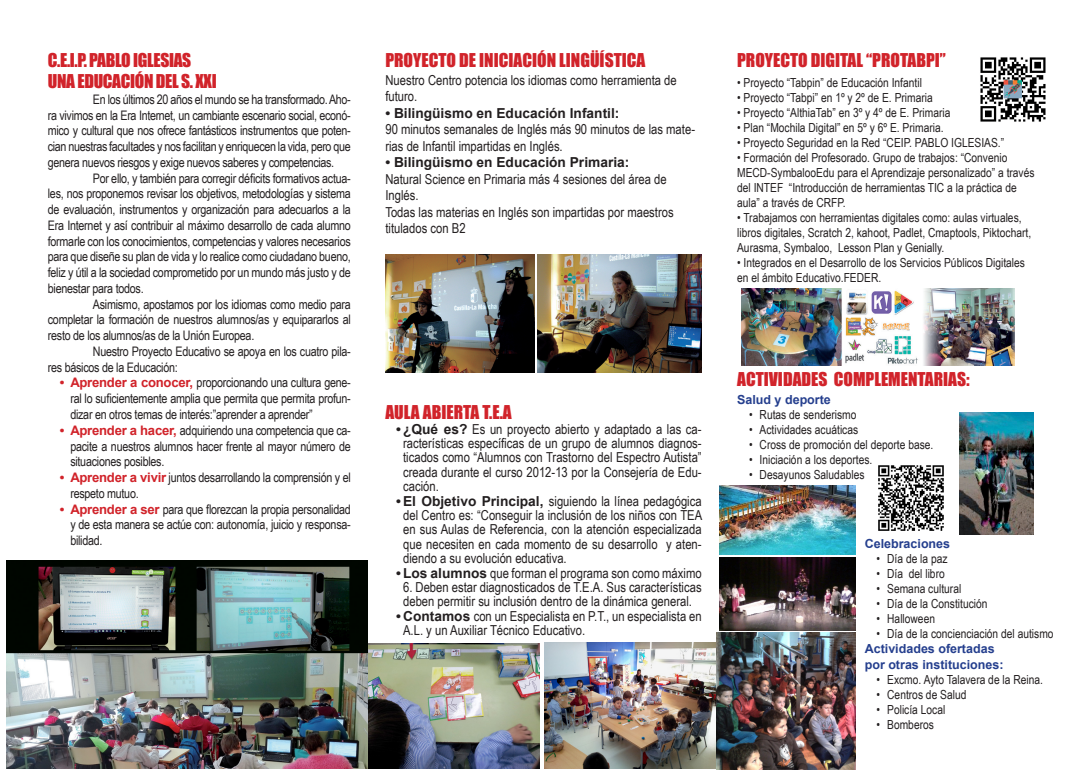
<style>
.page{position:relative;width:1088px;height:780px;background:#fff}
.page>*{position:absolute;margin:0;border:0;box-sizing:border-box;transform-origin:0 0}
.t1{font:17.5px "Impact";color:#d1232a}
.t2{font:17.5px "Impact";letter-spacing:-.02em;color:#d1232a}
.t3{font:13.75px/14.4px "Arial Narrow";color:#231f20}
.t4{font:700 13.75px "Arial";color:#231f20}
.t5{font:13.12px/15.8px "Arial Narrow";letter-spacing:-.02em;color:#231f20;text-align:justify}
.t6{font:12.5px/15px "Arial Narrow";color:#231f20}
.t7{font:700 12.5px "Arial";color:#253f8e}
.s1{font-family:"Arial";font-weight:700;color:#d1232a}
.s2{font-family:"Arial";font-weight:700}
</style>
<div class="page">
<img style="left:6px;top:560px;width:362px;height:208px">
<img style="left:545px;top:642px;width:172px;height:126px">
<img style="left:369px;top:643px;width:170px;height:125px">
<img style="left:717px;top:632px;width:139px;height:137px">
<img style="left:878px;top:465px;width:66px;height:66px">
<img style="left:719px;top:557px;width:137px;height:73px">
<img style="left:719px;top:485px;width:137px;height:69px">
<img style="left:385px;top:254px;width:150px;height:118px">
<img style="left:537px;top:254px;width:165px;height:118px">
<img style="left:741px;top:289px;width:273px;height:76px">
<img style="left:980px;top:57px;width:66px;height:65px">
<img style="left:959px;top:412px;width:74px;height:122px">
<p class="t2" style="left:48px;top:47px;width:145px">C.E.I.P. PABLO IGLESIAS</p>
<p class="t2" style="left:48px;top:68px;width:170px">UNA EDUCACIÓN DEL S. XXI</p>
<p class="t5" style="left:48px;top:91px;width:304px;text-indent:45px">En los últimos 20 años el mundo se ha transformado. Aho&shy;ra vivimos en la Era Internet, un cambiante escenario social, econó&shy;mico y cultural que nos ofrece fantásticos instrumentos que poten&shy;cian nuestras facultades y nos facilitan y enriquecen la vida, pero que genera nuevos riesgos y exige nuevos saberes y competencias.</p>
<p class="t5" style="left:48px;top:169px;width:304px;text-indent:45px">Por ello, y también para corregir déficits formativos actua&shy;les, nos proponemos revisar los objetivos, metodologías y sistema de evaluación, instrumentos y organización para adecuarlos a la Era Internet y así contribuir al máximo desarrollo de cada alumno formarle con los conocimientos, competencias y valores necesarios para que diseñe su plan de vida y lo realice como ciudadano bueno, feliz y útil a la sociedad comprometido por un mundo más justo y de bienestar para todos.</p>
<p class="t5" style="left:48px;top:295px;width:304px;text-indent:45px">Asimismo, apostamos por los idiomas como medio para completar la formación de nuestros alumnos/as y equipararlos al resto de los alumnos/as de la Unión Europea.</p>
<p class="t5" style="left:48px;top:343px;width:304px;text-indent:45px">Nuestro Proyecto Educativo se apoya en los cuatro pila&shy;res básicos de la Educación:</p>
<p class="t5" style="left:70px;top:374px;width:282px;text-indent:-11px"><span class="s1">• Aprender a conocer,</span> proporcionando una cultura gene&shy;ral lo suficientemente amplia que permita que permita profun&shy;dizar en otros temas de interés:”aprender a aprender”</p>
<p class="t5" style="left:70px;top:421px;width:282px;text-indent:-11px"><span class="s1">• Aprender a hacer,</span> adquiriendo una competencia que ca&shy;pacite a nuestros alumnos hacer frente al mayor número de situaciones posibles.</p>
<p class="t5" style="left:70px;top:469px;width:282px;text-indent:-11px"><span class="s1">• Aprender a vivir</span> juntos desarrollando la comprensión y el respeto mutuo.</p>
<p class="t5" style="left:70px;top:500px;width:282px;text-indent:-11px"><span class="s1">• Aprender a ser</span> para que florezcan la propia personalidad y de esta manera se actúe con: autonomía, juicio y responsa&shy;bilidad.</p>
<p class="t1" style="left:385px;top:47px;width:261px">PROYECTO DE INICIACIÓN LINGÜÍSTICA</p>
<p class="t1" style="left:737px;top:47px;width:210px">PROYECTO DIGITAL “PROTABPI”</p>
<p class="t3" style="left:385px;top:71px;width:293px;line-height:16.5px">Nuestro Centro potencia los idiomas como herramienta de futuro.</p>
<p class="t4" style="left:385px;top:104px;width:236px">• Bilingüismo en Educación Infantil:</p>
<p class="t3" style="left:385px;top:120px;width:311px;line-height:16.5px">90 minutos semanales de Inglés más 90 minutos de las mate&shy;rias de Infantil impartidas en Inglés.</p>
<p class="t4" style="left:385px;top:153px;width:245px">• Bilingüismo en Educación Primaria:</p>
<p class="t3" style="left:385px;top:170px;width:283px;line-height:16.5px">Natural Science en Primaria más 4 sesiones del área de<br>Inglés.</p>
<p class="t3" style="left:385px;top:203px;width:290px;line-height:16.5px">Todas las materias en Inglés son impartidas por maestros titulados con B2</p>
<p class="t6" style="left:737px;top:74px;width:186px">• Proyecto “Tabpin” de Educación Infantil</p>
<p class="t6" style="left:737px;top:89px;width:197px">• Proyecto “Tabpi” en 1º y 2º de E. Primaria</p>
<p class="t6" style="left:737px;top:104px;width:215px">• Proyecto “AlthiaTab” en 3º y 4º de E. Primaria</p>
<p class="t6" style="left:737px;top:119px;width:208px">• Plan “Mochila Digital” en 5º y 6º E. Primaria.</p>
<p class="t6" style="left:737px;top:134px;width:269px">• Proyecto Seguridad en la Red “CEIP. PABLO IGLESIAS.”</p>
<p class="t6" style="left:737px;top:149px;width:299px">• Formación del Profesorado. Grupo de trabajos: “Convenio MECD-SymbalooEdu para el Aprendizaje personalizado” a través del INTEF “Introducción de herramientas TIC a la práctica de aula” a través de CRFP.</p>
<p class="t6" style="left:737px;top:209px;width:295px">• Trabajamos con herramientas digitales como: aulas virtuales, libros digitales, Scratch 2, kahoot, Padlet, Cmaptools, Piktochart,<br>Aurasma, Symbaloo, Lesson Plan y Genially.</p>
<p class="t6" style="left:737px;top:254px;width:289px">• Integrados en el Desarrollo de los Servicios Públicos Digitales en el ámbito Educativo.FEDER.</p>
<p class="t1" style="left:385px;top:399px;width:128px">AULA ABIERTA T.E.A</p>
<p class="t3" style="left:403px;top:421px;width:300px;text-align:justify;text-indent:-7px"><span class="s2">• ¿Qué es?</span> Es un proyecto abierto y adaptado a las ca&shy;racterísticas específicas de un grupo de alumnos diagnos&shy;ticados como “Alumnos con Trastorno del Espectro Autista” creada durante el curso 2012-13 por la Consejería de Edu&shy;cación.</p>
<p class="t3" style="left:403px;top:493px;width:301px;text-align:justify;text-indent:-7px"><span class="s2">• El Objetivo Principal,</span> siguiendo la línea pedagógica del Centro es: “Conseguir la inclusión de los niños con TEA en sus Aulas de Referencia, con la atención especializada que necesiten en cada momento de su desarrollo y aten&shy;diendo a su evolución educativa.</p>
<p class="t3" style="left:396px;top:565px;width:307px"><span class="s2">• Los alumnos</span> que forman el programa son como máximo</p>
<p class="t3" style="left:403px;top:579px;width:300px">6. Deben estar diagnosticados de T.E.A. Sus características deben permitir su inclusión dentro de la dinámica general.</p>
<p class="t3" style="left:403px;top:608px;width:300px;text-indent:-7px"><span class="s2">• Contamos</span> con un Especialista en P.T., un especialista en<br>A.L. y un Auxiliar Técnico Educativo.</p>
<p class="t1" style="left:737px;top:366px;width:234px">ACTIVIDADES COMPLEMENTARIAS:</p>
<p class="t7" style="left:737px;top:391px;width:95px">Salud y deporte</p>
<p class="t6" style="left:749px;top:406px;width:109px">• Rutas de senderismo</p>
<p class="t6" style="left:749px;top:421px;width:111px">• Actividades acuáticas</p>
<p class="t6" style="left:749px;top:436px;width:186px">• Cross de promoción del deporte base.</p>
<p class="t6" style="left:749px;top:451px;width:125px">• Iniciación a los deportes.</p>
<p class="t6" style="left:749px;top:466px;width:117px">• Desayunos Saludables</p>
<p class="t7" style="left:865px;top:535px;width:87px">Celebraciones</p>
<p class="t6" style="left:876px;top:551px;width:73px">• Día de la paz</p>
<p class="t6" style="left:876px;top:566px;width:70px">• Día del libro</p>
<p class="t6" style="left:876px;top:581px;width:86px">• Semana cultural</p>
<p class="t6" style="left:876px;top:596px;width:112px">• Día de la Constitución</p>
<p class="t6" style="left:876px;top:611px;width:60px">• Halloween</p>
<p class="t6" style="left:876px;top:626px;width:178px">• Día de la concienciación del autismo</p>
<p class="t7" style="left:865px;top:640px;width:131px">Actividades ofertadas</p>
<p class="t7" style="left:865px;top:655px;width:140px">por otras instituciones:</p>
<p class="t6" style="left:876px;top:671px;width:168px">• Excmo. Ayto Talavera de la Reina.</p>
<p class="t6" style="left:876px;top:686px;width:91px">• Centros de Salud</p>
<p class="t6" style="left:876px;top:701px;width:70px">• Policía Local</p>
<p class="t6" style="left:876px;top:716px;width:59px">• Bomberos</p>
</div>
